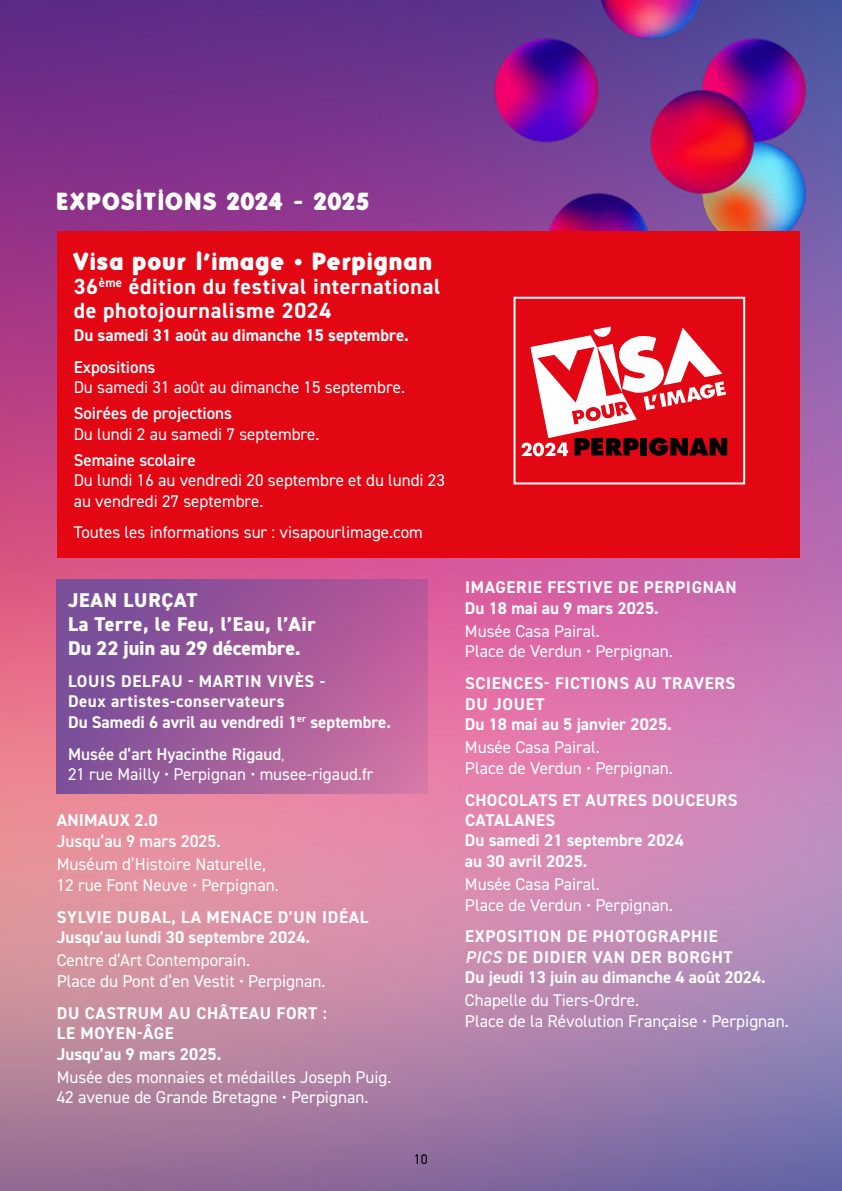
<style>
.page{position:relative;width:842px;height:1191px;background:#fff}
.page>*{position:absolute;margin:0;border:0;box-sizing:border-box;transform-origin:0 0}
.t1{font:900 24px "Folks";letter-spacing:.055em;color:#fff}
.t2{font:900 24px "Folks";letter-spacing:.03em;color:#fff}
.t3{font:700 22px/24px "DIN2014";letter-spacing:.03em;color:#fff}
.t4{font:800 20px/24.2px "DIN2014";letter-spacing:.015em;color:#fff}
.t5{font:17.2px/20.6px "DIN2014";color:#fff}
.t6{font:600 17.2px "DIN2014";color:#fff}
.t7{font:700 17.2px "DIN2014";letter-spacing:.01em;color:#fff}
.t8{font:17px/20.4px "DIN2014";color:#fff}
.t9{font:700 17px/20.4px "DIN2014";letter-spacing:.04em;color:#fff}
.t10{font:700 17px/20.4px "DIN2014";color:#fff}
.t11{font:700 17px/20.4px "DIN2014";letter-spacing:.02em;color:#fff}
.t12{font:600 17px "DIN2014";color:#fff}
.t13{font:14px "DIN2014";color:#000}
.s1{font-weight:600}
.s2{font-weight:300}
.s3{font-size:17px}
.s4{font-weight:600;font-style:italic}
</style>
<div class="page">
<img style="left:0;top:0;width:842px;height:1191px">
<img style="left:480px;top:0;width:340px;height:397px">
<svg style="left:57px;top:580px;width:371px;height:214px;background:#9f5a9b"></svg>
<div style="left:57px;top:231px;width:742px;height:326px;background:#e30613"></div>
<svg style="left:521px;top:326px;width:206px;height:130px"></svg>
<div style="left:513px;top:297px;width:232px;height:187px;border:2px solid #fff"></div>
<h1 class="t2" style="left:57px;top:187px;width:314px">EXPOSITIONS 2024 - 2025</h1>
<h1 class="t1" style="left:74px;top:247px;width:360px">Visa pour l’image • Perpignan</h1>
<p class="t3" style="left:74px;top:274px;width:368px">36<sup>ème</sup> édition du festival international de photojournalisme 2024</p>
<p class="t10" style="left:74px;top:325px;width:337px">Du samedi 31 août au dimanche 15 septembre.</p>
<p class="t12" style="left:74px;top:356px;width:83px">Expositions</p>
<p class="t8" style="left:74px;top:377px;width:333px">Du samedi 31 août au dimanche 15 septembre.</p>
<p class="t12" style="left:74px;top:402px;width:160px">Soirées de projections</p>
<p class="t8" style="left:74px;top:423px;width:247px">Du lundi 2 au samedi 7 septembre.</p>
<p class="t12" style="left:74px;top:449px;width:123px">Semaine scolaire</p>
<p class="t8" style="left:74px;top:470px;width:373px">Du lundi 16 au vendredi 20 septembre et du lundi 23 au vendredi 27 septembre.</p>
<p class="t8" style="left:74px;top:522px;width:351px">Toutes les informations sur : visapourlimage.com</p>
<p class="t4" style="left:68px;top:588px;width:249px">JEAN LURÇAT<br>La Terre, le Feu, l’Eau, l’Air<br>Du 22 juin au 29 décembre.</p>
<p class="t11" style="left:68px;top:671px;width:325px">LOUIS DELFAU - MARTIN VIVÈS -<br>Deux artistes-conservateurs<br>Du Samedi 6 avril au vendredi 1<sup>er</sup> septembre.</p>
<p class="t8" style="left:68px;top:743px;width:307px"><span class="s1">Musée d’art Hyacinthe Rigaud</span><span class="s2">,<br></span>21 rue Mailly • Perpignan • musee-rigaud.fr</p>
<p class="t7" style="left:57px;top:809px;width:102px">ANIMAUX 2.0</p>
<p class="t6" style="left:57px;top:829px;width:166px">Jusqu’au 9 mars 2025.</p>
<p class="t5" style="left:57px;top:854px;width:224px">Muséum d’Histoire Naturelle,<br>12 rue Font Neuve <span class="s3">•</span> Perpignan.</p>
<p class="t10" style="left:57px;top:906px;width:313px">SYLVIE DUBAL, LA MENACE D’UN IDÉAL<br>Jusqu’au lundi 30 septembre 2024.</p>
<p class="t8" style="left:57px;top:950px;width:195px">Centre d’Art Contemporain.</p>
<p class="t5" style="left:57px;top:970px;width:270px">Place du Pont d’en Vestit <span class="s3">•</span> Perpignan.</p>
<p class="t11" style="left:57px;top:1002px;width:272px">DU CASTRUM AU CHÂTEAU FORT :<br>LE MOYEN-ÂGE<br>Jusqu’au 9 mars 2025.</p>
<p class="t8" style="left:57px;top:1066px;width:336px">Musée des monnaies et médailles Joseph Puig.</p>
<p class="t5" style="left:57px;top:1086px;width:313px">42 avenue de Grande Bretagne <span class="s3">•</span> Perpignan.</p>
<p class="t13" style="left:414px;top:1150px;width:15px">10</p>
<p class="t9" style="left:465px;top:577px;width:273px">IMAGERIE FESTIVE DE PERPIGNAN<br>Du 18 mai au 9 mars 2025.</p>
<p class="t8" style="left:465px;top:620px;width:136px">Musée Casa Pairal.</p>
<p class="t5" style="left:465px;top:641px;width:209px">Place de Verdun <span class="s3">•</span> Perpignan.</p>
<p class="t9" style="left:465px;top:673px;width:272px">SCIENCES- FICTIONS AU TRAVERS<br>DU JOUET<br>Du 18 mai au 5 janvier 2025.</p>
<p class="t8" style="left:465px;top:737px;width:136px">Musée Casa Pairal.</p>
<p class="t5" style="left:465px;top:757px;width:209px">Place de Verdun <span class="s3">•</span> Perpignan.</p>
<p class="t10" style="left:465px;top:789px;width:274px">CHOCOLATS ET AUTRES DOUCEURS<br>CATALANES<br>Du samedi 21 septembre 2024<br>au 30 avril 2025.</p>
<p class="t8" style="left:465px;top:873px;width:136px">Musée Casa Pairal.</p>
<p class="t5" style="left:465px;top:894px;width:209px">Place de Verdun <span class="s3">•</span> Perpignan.</p>
<p class="t9" style="left:465px;top:926px;width:303px">EXPOSITION DE PHOTOGRAPHIE<br><span class="s4">PICS</span> DE DIDIER VAN DER BORGHT<br>Du jeudi 13 juin au dimanche 4 août 2024.</p>
<p class="t8" style="left:465px;top:990px;width:176px">Chapelle du Tiers-Ordre.</p>
<p class="t5" style="left:465px;top:1010px;width:325px">Place de la Révolution Française <span class="s3">•</span> Perpignan.</p>
</div>
